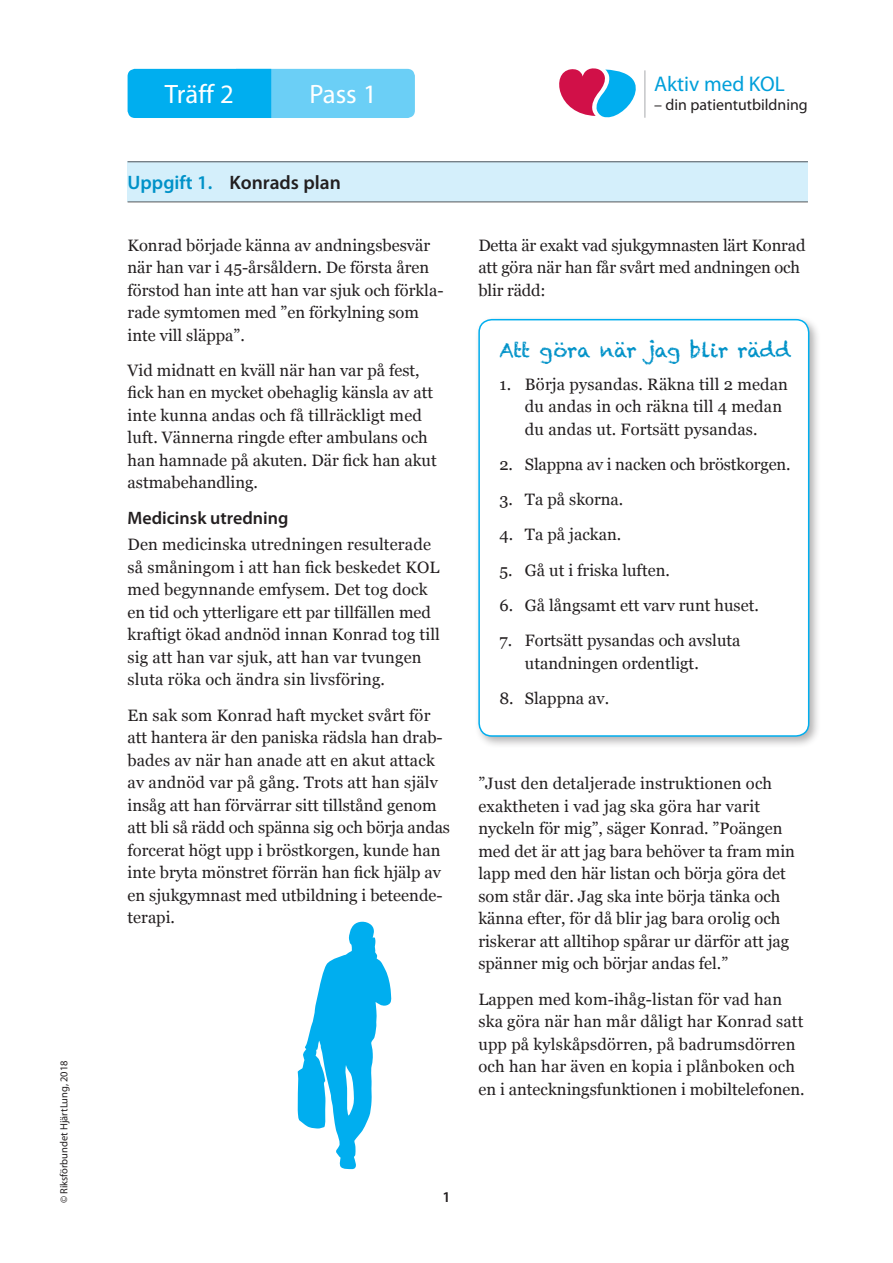
<style>
.page{position:relative;width:893px;height:1263px;background:#fff}
.page>*{position:absolute;margin:0;border:0;box-sizing:border-box;transform-origin:0 0}
.bröd_indrag{font:26.7px "Myriad Pro";color:#fff}
.t1{font:21.3px "Myriad Pro";color:#009fda}
.t2{font:19.5px "Chalkduster";letter-spacing:-.01em;color:#0092c8}
.bröd_indrag-2{font:600 19.5px "Myriad Pro";color:#231f20}
.t3{font:600 18px "Myriad Pro";color:#231f20}
.t4{font:16.5px/22.5px "Georgia";color:#231f20}
.t5{font:15.9px "Myriad Pro";color:#231f20}
.t6{font:600 15px "Myriad Pro";color:#231f20}
.t7{font:10.5px "Myriad Pro";color:#231f20}
.s1{color:#0092c8}
</style>
<div class="page">
<div style="left:128px;top:162px;width:680px;height:40px;background:#d4effb"></div>
<div style="left:230px;top:69px;width:185px;height:49px;background:#6bcff6;border-radius:8px"></div>
<div style="left:128px;top:69px;width:143px;height:49px;background:#00aeef"></div>
<hr style="left:128px;top:162px;width:680px;height:1px;background:#231f20">
<hr style="left:128px;top:202px;width:680px;height:1px;background:#231f20">
<svg style="left:298px;top:922px;width:93px;height:247px"></svg>
<div style="left:474px;top:315px;width:348px;height:434px;background:#231f20;opacity:.35"></div>
<div style="left:479px;top:320px;width:330px;height:416px;background:#fff;border-radius:13px"></div>
<div style="left:478px;top:319px;width:331px;height:418px;border:2px solid #00aeef;border-radius:13px"></div>
<svg style="left:559px;top:68px;width:87px;height:50px"></svg>
<hr style="left:644px;top:71px;width:1px;height:46px;background:#a8a9ad">
<p class="t7" style="left:57px;top:1203px;width:145px;rotate:-90deg">© Riksförbundet HjärtLung, 2018</p>
<p class="bröd_indrag" style="left:165px;top:77px;width:70px">Träff 2</p>
<p class="bröd_indrag" style="left:309px;top:78px;width:69px">Pass 1</p>
<p class="bröd_indrag-2" style="left:128px;top:170px;width:215px"><span class="s1">Uppgift 1.</span> Konrads plan</p>
<p class="t4" style="left:128px;top:233px;width:317px">Konrad började känna av andningsbesvär när han var i 45-årsåldern. De första åren förstod han inte att han var sjuk och förkla&shy;rade symtomen med ”en förkylning som inte vill släppa”.</p>
<p class="t4" style="left:128px;top:358px;width:311px">Vid midnatt en kväll när han var på fest, fick han en mycket obehaglig känsla av att inte kunna andas och få tillräckligt med luft. Vännerna ringde efter ambulans och han hamnade på akuten. Där fick han akut astmabehandling.</p>
<p class="t3" style="left:128px;top:506px;width:162px">Medicinsk utredning</p>
<p class="t4" style="left:128px;top:533px;width:314px">Den medicinska utredningen resulterade så småningom i att han fick beskedet KOL med begynnande emfysem. Det tog dock en tid och ytterligare ett par tillfällen med kraftigt ökad andnöd innan Konrad tog till sig att han var sjuk, att han var tvungen sluta röka och ändra sin livsföring.</p>
<p class="t4" style="left:128px;top:703px;width:324px">En sak som Konrad haft mycket svårt för att hantera är den paniska rädsla han drab&shy;bades av när han anade att en akut attack av andnöd var på gång. Trots att han själv insåg att han förvärrar sitt tillstånd genom att bli så rädd och spänna sig och börja andas forcerat högt upp i bröstkorgen, kunde han inte bryta mönstret förrän han fick hjälp av en sjukgymnast med utbildning i beteende&shy;terapi.</p>
<p class="t1" style="left:654px;top:71px;width:132px">Aktiv med KOL</p>
<p class="t5" style="left:654px;top:95px;width:155px">– din patientutbildning</p>
<p class="t4" style="left:478px;top:233px;width:329px">Detta är exakt vad sjukgymnasten lärt Konrad att göra när han får svårt med andningen och blir rädd:</p>
<p class="t2" style="left:499px;top:338px;width:293px">Att göra när jag blir rädd</p>
<p class="t4" style="left:525px;top:372px;width:265px;text-indent:-26px">1. Börja pysandas. Räkna till 2 medan du andas in och räkna till 4 medan du andas ut. Fortsätt pysandas.</p>
<p class="t4" style="left:499px;top:452px;width:293px">2. Slappna av i nacken och bröstkorgen.</p>
<p class="t4" style="left:499px;top:488px;width:125px">3. Ta på skorna.</p>
<p class="t4" style="left:499px;top:523px;width:123px">4. Ta på jackan.</p>
<p class="t4" style="left:499px;top:558px;width:172px">5. Gå ut i friska luften.</p>
<p class="t4" style="left:499px;top:593px;width:261px">6. Gå långsamt ett varv runt huset.</p>
<p class="t4" style="left:525px;top:629px;width:217px;text-indent:-26px">7. Fortsätt pysandas och avsluta utandningen ordentligt.</p>
<p class="t4" style="left:499px;top:686px;width:111px">8. Slappna av.</p>
<p class="t4" style="left:478px;top:772px;width:318px">”Just den detaljerade instruktionen och exaktheten i vad jag ska göra har varit nyckeln för mig”, säger Konrad. ”Poängen med det är att jag bara behöver ta fram min lapp med den här listan och börja göra det som står där. Jag ska inte börja tänka och känna efter, för då blir jag bara orolig och riskerar att alltihop spårar ur därför att jag spänner mig och börjar andas fel.”</p>
<p class="t4" style="left:478px;top:987px;width:328px">Lappen med kom-ihåg-listan för vad han ska göra när han mår dåligt har Konrad satt upp på kylskåpsdörren, på badrumsdörren och han har även en kopia i plånboken och en i anteckningsfunktionen i mobiltelefonen.</p>
<p class="t6" style="left:442px;top:1187px;width:10px">1</p>
</div>
